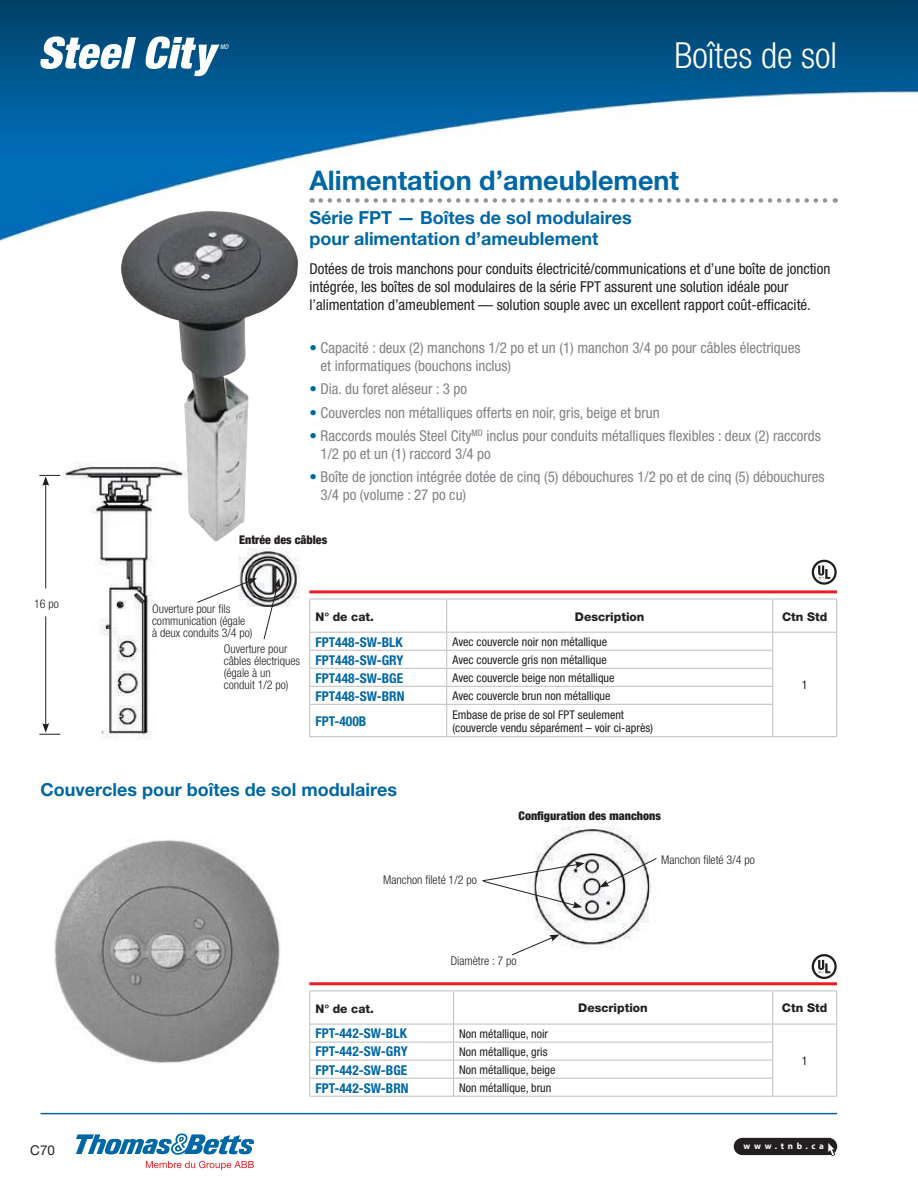
<style>
.page{position:relative;width:918px;height:1188px;background:#fff}
.page>*{position:absolute;margin:0;border:0;box-sizing:border-box;transform-origin:0 0}
.t1{font:300 condensed 36px "Helvetica Neue LT Std";color:#fff}
.t2{font:700 27px "Helvetica Neue LT Std";color:#0067a6}
.t3{font:700 18px/21px "Helvetica Neue LT Std";color:#0067a6}
.t4{font:condensed 15px/18px "Helvetica Neue LT Std";color:#808285}
.t5{font:condensed 15px/18px "Helvetica Neue LT Std";color:#231f20}
.t6{font:700 condensed 13.5px "Helvetica Neue LT Std";color:#0067a6}
.t7{font:13.5px "Helvetica Neue LT Std";color:#231f20}
.t8{font:condensed 12px/13.5px "Helvetica Neue LT Std";color:#231f20}
.t9{font:300 condensed 12px/12px "Helvetica Neue LT Std";color:#231f20}
.t10{font:800 12px "Helvetica Neue LT Std";color:#231f20}
.t11{font:900 condensed 12px "Helvetica Neue LT Std";color:#231f20}
.t12{font:700 9px "Myriad Pro";letter-spacing:.4em;color:#fff}
.t13{font:italic condensed 6.45px "Helvetica Neue LT Std";color:#fff}
.s1{color:#0067a6}
</style>
<div class="page">
<div style="left:734px;top:1138px;width:103px;height:17px;background:#231f20;border-radius:9px"></div>
<svg style="left:827px;top:1143px;width:8px;height:13px"></svg>
<img style="left:0;top:0;width:918px;height:241px">
<hr style="left:40px;top:1113px;width:797px;height:1px;background:#0067a6">
<img style="left:54px;top:840px;width:226px;height:223px">
<img style="left:39px;top:462px;width:114px;height:278px">
<img style="left:536px;top:826px;width:115px;height:122px">
<img style="left:121px;top:211px;width:177px;height:331px">
<svg style="left:482px;top:861px;width:103px;height:47px"></svg>
<svg style="left:511px;top:935px;width:48px;height:21px"></svg>
<svg style="left:599px;top:857px;width:58px;height:30px"></svg>
<img style="left:237px;top:537px;width:63px;height:69px">
<svg style="left:197px;top:578px;width:60px;height:25px"></svg>
<svg style="left:263px;top:578px;width:17px;height:62px"></svg>
<hr style="left:45px;top:483px;width:1px;height:105px;background:#231f20">
<hr style="left:45px;top:616px;width:1px;height:110px;background:#231f20">
<svg style="left:39px;top:475px;width:21px;height:11px"></svg>
<svg style="left:39px;top:723px;width:21px;height:12px"></svg>
<svg style="left:812px;top:560px;width:25px;height:25px"></svg>
<svg style="left:812px;top:954px;width:25px;height:25px"></svg>
<svg style="left:76px;top:1133px;width:178px;height:22px"></svg>
<svg style="left:146px;top:1161px;width:108px;height:9px"></svg>
<hr style="left:309px;top:590px;width:528px;height:3px;background:#ed1c24">
<svg style="left:310px;top:600px;width:526px;height:32px"></svg>
<svg style="left:310px;top:633px;width:464px;height:103px"></svg>
<hr style="left:309px;top:599px;width:138px;height:1px;background:#bbbdc0">
<hr style="left:309px;top:599px;width:1px;height:33px;background:#bbbdc0">
<hr style="left:447px;top:599px;width:326px;height:1px;background:#bbbdc0">
<hr style="left:446px;top:599px;width:1px;height:33px;background:#bbbdc0">
<hr style="left:773px;top:599px;width:64px;height:1px;background:#bbbdc0">
<hr style="left:772px;top:599px;width:1px;height:33px;background:#bbbdc0">
<hr style="left:836px;top:599px;width:1px;height:33px;background:#bbbdc0">
<hr style="left:309px;top:632px;width:138px;height:1px;background:#bbbdc0">
<hr style="left:447px;top:632px;width:326px;height:1px;background:#bbbdc0">
<hr style="left:773px;top:632px;width:64px;height:1px;background:#bbbdc0">
<svg style="left:836px;top:633px;width:1px;height:71px"></svg>
<hr style="left:836px;top:704px;width:1px;height:32px;background:#bbbdc0">
<hr style="left:773px;top:736px;width:64px;height:1px;background:#bbbdc0">
<hr style="left:309px;top:650px;width:138px;height:1px;background:#bbbdc0">
<hr style="left:447px;top:650px;width:326px;height:1px;background:#bbbdc0">
<hr style="left:309px;top:668px;width:138px;height:1px;background:#bbbdc0">
<hr style="left:447px;top:668px;width:326px;height:1px;background:#bbbdc0">
<hr style="left:309px;top:686px;width:138px;height:1px;background:#bbbdc0">
<svg style="left:309px;top:633px;width:1px;height:71px"></svg>
<hr style="left:447px;top:686px;width:326px;height:1px;background:#bbbdc0">
<svg style="left:446px;top:633px;width:1px;height:71px"></svg>
<svg style="left:772px;top:633px;width:1px;height:71px"></svg>
<hr style="left:309px;top:704px;width:138px;height:1px;background:#bbbdc0">
<hr style="left:309px;top:705px;width:1px;height:31px;background:#bbbdc0">
<hr style="left:447px;top:704px;width:326px;height:1px;background:#bbbdc0">
<hr style="left:446px;top:705px;width:1px;height:31px;background:#bbbdc0">
<hr style="left:772px;top:705px;width:1px;height:31px;background:#bbbdc0">
<hr style="left:309px;top:736px;width:464px;height:1px;background:#bbbdc0">
<hr style="left:309px;top:982px;width:528px;height:3px;background:#ed1c24">
<svg style="left:310px;top:992px;width:526px;height:32px"></svg>
<hr style="left:309px;top:991px;width:145px;height:1px;background:#bbbdc0">
<hr style="left:309px;top:991px;width:1px;height:33px;background:#bbbdc0">
<hr style="left:454px;top:991px;width:319px;height:1px;background:#bbbdc0">
<hr style="left:453px;top:991px;width:1px;height:33px;background:#bbbdc0">
<hr style="left:773px;top:991px;width:64px;height:1px;background:#bbbdc0">
<hr style="left:772px;top:991px;width:1px;height:33px;background:#bbbdc0">
<hr style="left:836px;top:991px;width:1px;height:33px;background:#bbbdc0">
<hr style="left:773px;top:1096px;width:64px;height:1px;background:#bbbdc0">
<svg style="left:309px;top:1024px;width:528px;height:72px"></svg>
<hr style="left:309px;top:1096px;width:464px;height:1px;background:#bbbdc0">
<svg style="left:321px;top:198px;width:515px;height:5px"></svg>
<svg style="left:39px;top:36px;width:180px;height:40px"></svg>
<p class="t9" style="left:34px;top:599px;width:26px">16 po</p>
<p class="t13" style="left:220px;top:43px;width:10px">MD</p>
<h1 class="t1" style="left:674px;top:42px;width:164px">Boîtes de sol</h1>
<h2 class="t2" style="left:309px;top:170px;width:371px">Alimentation d’ameublement</h2>
<p class="t3" style="left:309px;top:209px;width:324px">Série FPT — Boîtes de sol modulaires pour alimentation d’ameublement</p>
<p class="t5" style="left:309px;top:262px;width:522px">Dotées de trois manchons pour conduits électricité/communications et d’une boîte de jonction intégrée, les boîtes de sol modulaires de la série FPT assurent une solution idéale pour l’alimentation d’ameublement — solution souple avec un excellent rapport coût-efficacité.</p>
<p class="t4" style="left:321px;top:340px;width:481px;text-indent:-11px"><span class="s1">•</span> Capacité : deux (2) manchons 1/2 po et un (1) manchon 3/4 po pour câbles électriques et informatiques (bouchons inclus)</p>
<p class="t4" style="left:309px;top:382px;width:159px"><span class="s1">•</span> Dia. du foret aléseur : 3 po</p>
<p class="t4" style="left:309px;top:405px;width:352px"><span class="s1">•</span> Couvercles non métalliques offerts en noir, gris, beige et brun</p>
<p class="t4" style="left:321px;top:428px;width:502px;text-indent:-11px"><span class="s1">•</span> Raccords moulés Steel City<sup>MD</sup> inclus pour conduits métalliques flexibles : deux (2) raccords<br>1/2 po et un (1) raccord 3/4 po</p>
<p class="t4" style="left:321px;top:470px;width:506px;text-indent:-11px"><span class="s1">•</span> Boîte de jonction intégrée dotée de cinq (5) débouchures 1/2 po et de cinq (5) débouchures<br>3/4 po (volume : 27 po cu)</p>
<p class="t11" style="left:239px;top:536px;width:90px">Entrée des câbles</p>
<p class="t9" style="left:152px;top:604px;width:102px">Ouverture pour fils communication (égale à deux conduits 3/4 po)</p>
<p class="t9" style="left:224px;top:644px;width:78px">Ouverture pour câbles électriques (égale à un conduit 1/2 po)</p>
<p class="t10" style="left:316px;top:613px;width:60px">N° de cat.</p>
<p class="t10" style="left:575px;top:612px;width:71px">Description</p>
<p class="t10" style="left:782px;top:612px;width:47px">Ctn Std</p>
<p class="t6" style="left:316px;top:637px;width:89px">FPT448-SW-BLK</p>
<p class="t8" style="left:452px;top:637px;width:156px">Avec couvercle noir non métallique</p>
<p class="t8" style="left:802px;top:680px;width:7px">1</p>
<p class="t6" style="left:316px;top:655px;width:89px">FPT448-SW-GRY</p>
<p class="t8" style="left:452px;top:655px;width:156px">Avec couvercle gris non métallique</p>
<p class="t6" style="left:316px;top:673px;width:89px">FPT448-SW-BGE</p>
<p class="t8" style="left:452px;top:673px;width:164px">Avec couvercle beige non métallique</p>
<p class="t6" style="left:316px;top:691px;width:90px">FPT448-SW-BRN</p>
<p class="t8" style="left:452px;top:691px;width:160px">Avec couvercle brun non métallique</p>
<p class="t6" style="left:316px;top:716px;width:52px">FPT-400B</p>
<p class="t8" style="left:452px;top:709px;width:202px">Embase de prise de sol FPT seulement (couvercle vendu séparément – voir ci-après)</p>
<p class="t3" style="left:40px;top:781px;width:358px">Couvercles pour boîtes de sol modulaires</p>
<p class="t9" style="left:383px;top:875px;width:95px">Manchon fileté 1/2 po</p>
<p class="t11" style="left:519px;top:812px;width:144px">Configuration des manchons</p>
<p class="t9" style="left:661px;top:855px;width:95px">Manchon fileté 3/4 po</p>
<p class="t9" style="left:451px;top:956px;width:67px">Diamètre : 7 po</p>
<p class="t7" style="left:30px;top:1142px;width:26px">C70</p>
<p class="t10" style="left:316px;top:1005px;width:60px">N° de cat.</p>
<p class="t10" style="left:578px;top:1004px;width:71px">Description</p>
<p class="t10" style="left:782px;top:1004px;width:47px">Ctn Std</p>
<p class="t6" style="left:316px;top:1029px;width:93px">FPT-442-SW-BLK</p>
<p class="t8" style="left:459px;top:1028px;width:90px">Non métallique, noir</p>
<p class="t8" style="left:802px;top:1055px;width:7px">1</p>
<p class="t6" style="left:316px;top:1047px;width:94px">FPT-442-SW-GRY</p>
<p class="t8" style="left:459px;top:1046px;width:90px">Non métallique, gris</p>
<p class="t6" style="left:316px;top:1065px;width:93px">FPT-442-SW-BGE</p>
<p class="t8" style="left:459px;top:1064px;width:98px">Non métallique, beige</p>
<p class="t6" style="left:316px;top:1083px;width:95px">FPT-442-SW-BRN</p>
<p class="t8" style="left:459px;top:1082px;width:94px">Non métallique, brun</p>
<p class="t12" style="left:744px;top:1141px;width:82px">www.tnb.ca</p>
</div>
